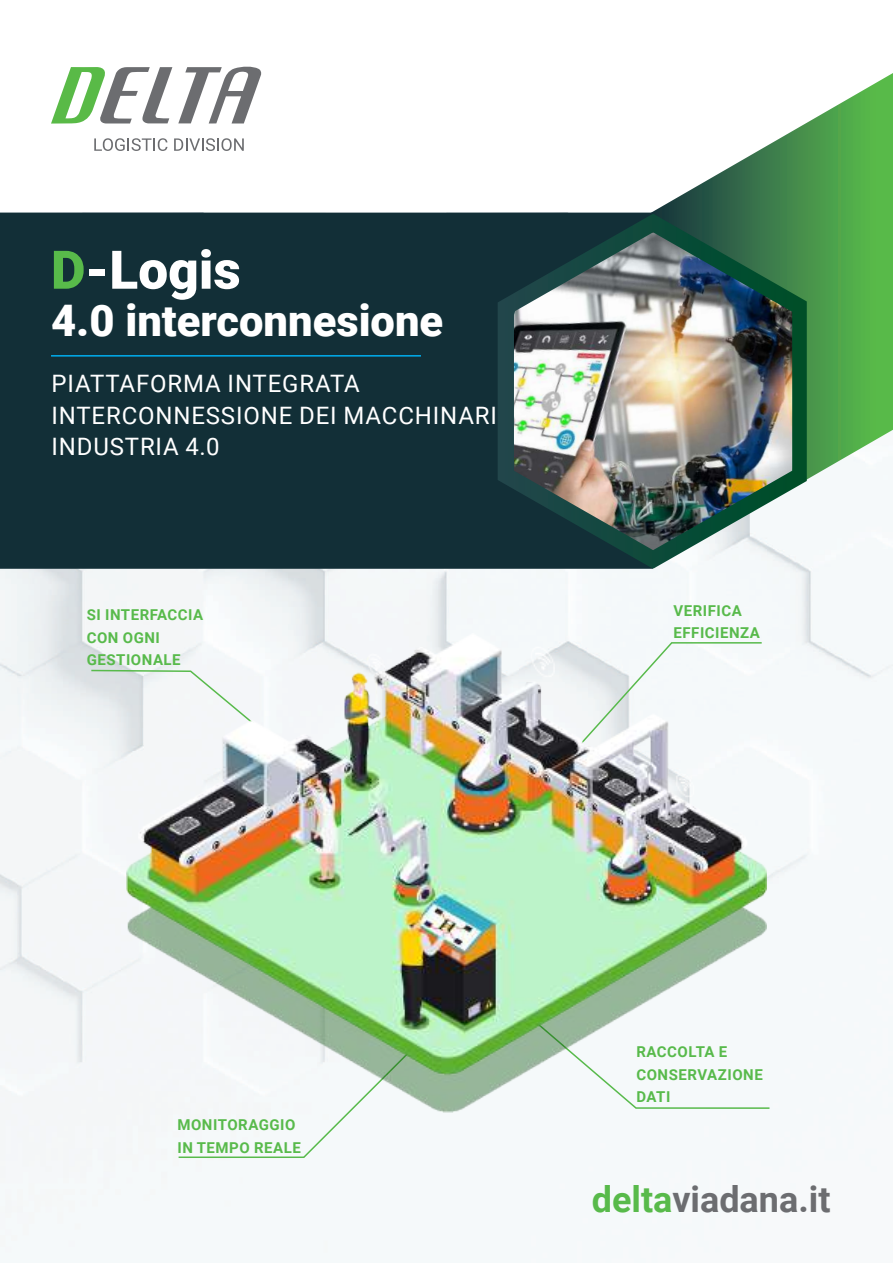
<style>
.page{position:relative;width:893px;height:1263px;background:#fff}
.page>*{position:absolute;margin:0;border:0;box-sizing:border-box;transform-origin:0 0}
.t1{font:900 53.25px "Roboto";color:#fff}
.t2{font:900 43.5px "Roboto";color:#fff}
.t3{font:700 36px "Roboto";color:#6c6d70}
.t4{font:24px/31.5px "Roboto";letter-spacing:.035em;color:#fff}
.t5{font:700 15px/22.5px "Roboto";letter-spacing:.035em;color:#58ba4b}
.s1{color:#58ba4a}
</style>
<div class="page">
<div style="left:0;top:540px;width:893px;height:673px;background:#f5f9fa"></div>
<svg style="left:647px;top:73px;width:246px;height:407px"></svg>
<div style="left:0;top:213px;width:653px;height:356px;background:#122f37"></div>
<hr style="left:51px;top:355px;width:370px;height:2px;background:#00aeef">
<div style="left:177px;top:1112px;width:256px;height:47px;background:#f5f9fa"></div>
<svg style="left:90px;top:669px;width:36px;height:93px"></svg>
<img style="left:498px;top:214px;width:309px;height:354px">
<svg style="left:94px;top:138px;width:73px;height:13px"></svg>
<svg style="left:174px;top:138px;width:70px;height:13px"></svg>
<svg style="left:178px;top:66px;width:84px;height:57px"></svg>
<svg style="left:51px;top:67px;width:121px;height:57px"></svg>
<img style="left:126px;top:634px;width:641px;height:478px">
<h1 class="t1" style="left:51px;top:232px;width:191px"><span class="s1">D</span>-Logis</h1>
<h2 class="t2" style="left:51px;top:290px;width:394px">4.0 interconnesione</h2>
<h3 class="t4" style="left:51px;top:367px;width:447px">PIATTAFORMA INTEGRATA<br>INTERCONNESSIONE DEI MACCHINARI<br>INDUSTRIA 4.0</h3>
<p class="t5" style="left:87px;top:603px;width:118px">SI INTERFACCIA<br>CON OGNI<br>GESTIONALE</p>
<p class="t5" style="left:673px;top:599px;width:88px">VERIFICA<br>EFFICIENZA</p>
<p class="t5" style="left:177px;top:1113px;width:125px">MONITORAGGIO<br>IN TEMPO REALE</p>
<p class="t5" style="left:636px;top:1040px;width:128px">RACCOLTA E<br>CONSERVAZIONE<br>DATI</p>
<h3 class="t3" style="left:592px;top:1174px;width:240px"><span class="s1">delta</span>viadana.it</h3>
</div>
